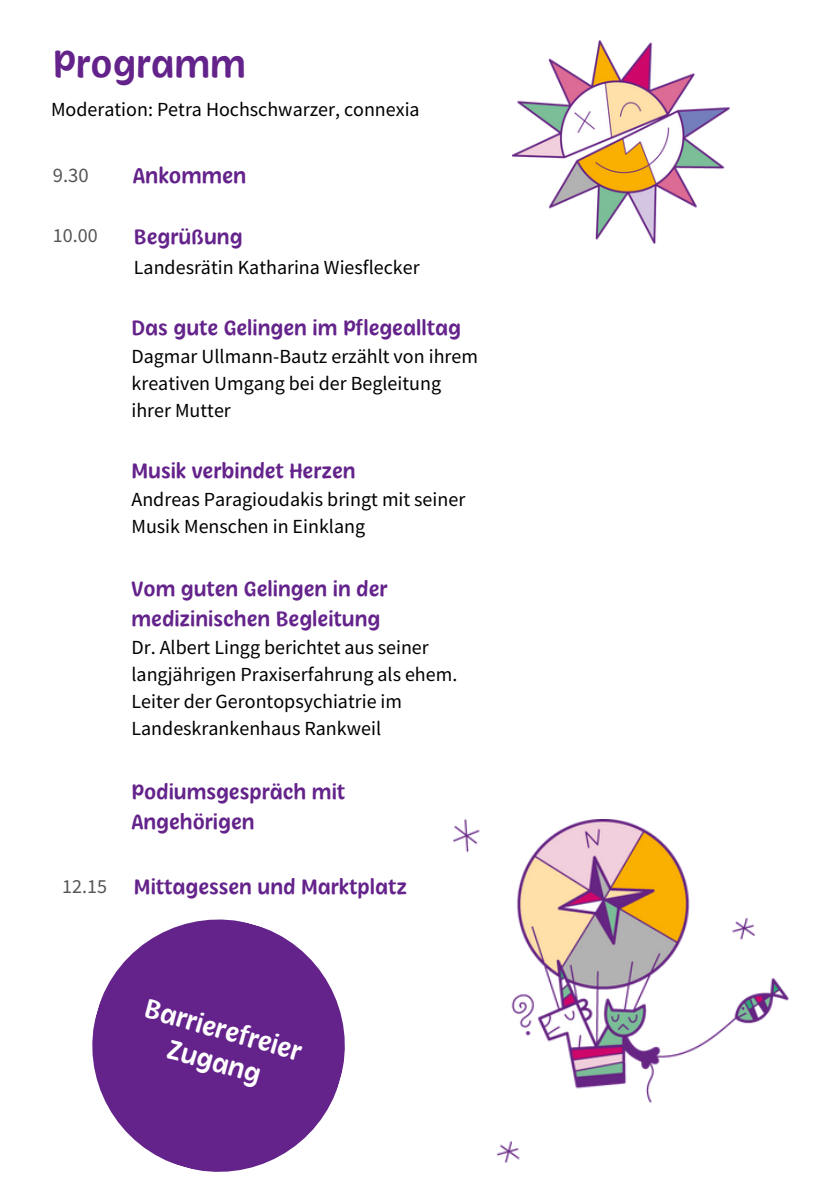
<style>
.page{position:relative;width:839px;height:1191px;background:#fff}
.page>*{position:absolute;margin:0;border:0;box-sizing:border-box;transform-origin:0 0}
.t1{font:600 40px "Herbit";color:#64238b}
.t2{font:600 28px/33px "Herbit";color:#fff;text-align:center}
.t3{font:600 22.6px "Herbit";color:#64238b}
.t4{font:600 22px/30px "Herbit";color:#64238b}
.t5{font:20.6px "Source Sans Pro";color:#555}
.t6{font:20px/27px "Source Sans Pro";color:#000}
.t7{font:20px "Source Sans Pro";color:#555}
</style>
<div class="page">
<img style="left:512px;top:41px;width:217px;height:202px">
<img style="left:454px;top:819px;width:334px;height:344px">
<svg style="left:92px;top:919px;width:253px;height:253px;fill:#64238b"></svg>
<p class="t1" style="left:53px;top:37px;width:195px">Programm</p>
<h3 class="t6" style="left:51px;top:96px;width:370px">Moderation: Petra Hochschwarzer, connexia</h3>
<p class="t5" style="left:53px;top:161px;width:37px">9.30</p>
<h3 class="t3" style="left:133px;top:160px;width:115px">Ankommen</h3>
<p class="t7" style="left:53px;top:223px;width:46px">10.00</p>
<h3 class="t4" style="left:134px;top:222px;width:110px">Begrüßung</h3>
<p class="t6" style="left:134px;top:253px;width:287px">Landesrätin Katharina Wiesflecker</p>
<p class="t4" style="left:131px;top:313px;width:331px">Das gute Gelingen im Pflegealltag</p>
<p class="t6" style="left:131px;top:343px;width:348px">Dagmar Ullmann-Bautz erzählt von ihrem kreativen Umgang bei der Begleitung ihrer Mutter</p>
<p class="t4" style="left:131px;top:456px;width:226px">Musik verbindet Herzen</p>
<p class="t6" style="left:131px;top:486px;width:335px">Andreas Paragioudakis bringt mit seiner<br>Musik Menschen in Einklang</p>
<h3 class="t4" style="left:131px;top:573px;width:257px">Vom guten Gelingen in der medizinischen Begleitung</h3>
<p class="t6" style="left:131px;top:633px;width:327px">Dr. Albert Lingg berichtet aus seiner langjährigen Praxiserfahrung als ehem.<br>Leiter der Gerontopsychiatrie im Landeskrankenhaus Rankweil</p>
<p class="t4" style="left:131px;top:776px;width:215px">Podiumsgespräch mit<br>Angehörigen</p>
<p class="t7" style="left:62px;top:873px;width:46px">12.15</p>
<p class="t4" style="left:134px;top:872px;width:275px">Mittagessen und Marktplatz</p>
<h2 class="t2" style="left:150px;top:991px;width:164px;rotate:16deg">Barrierefreier<br>Zugang</h2>
</div>
